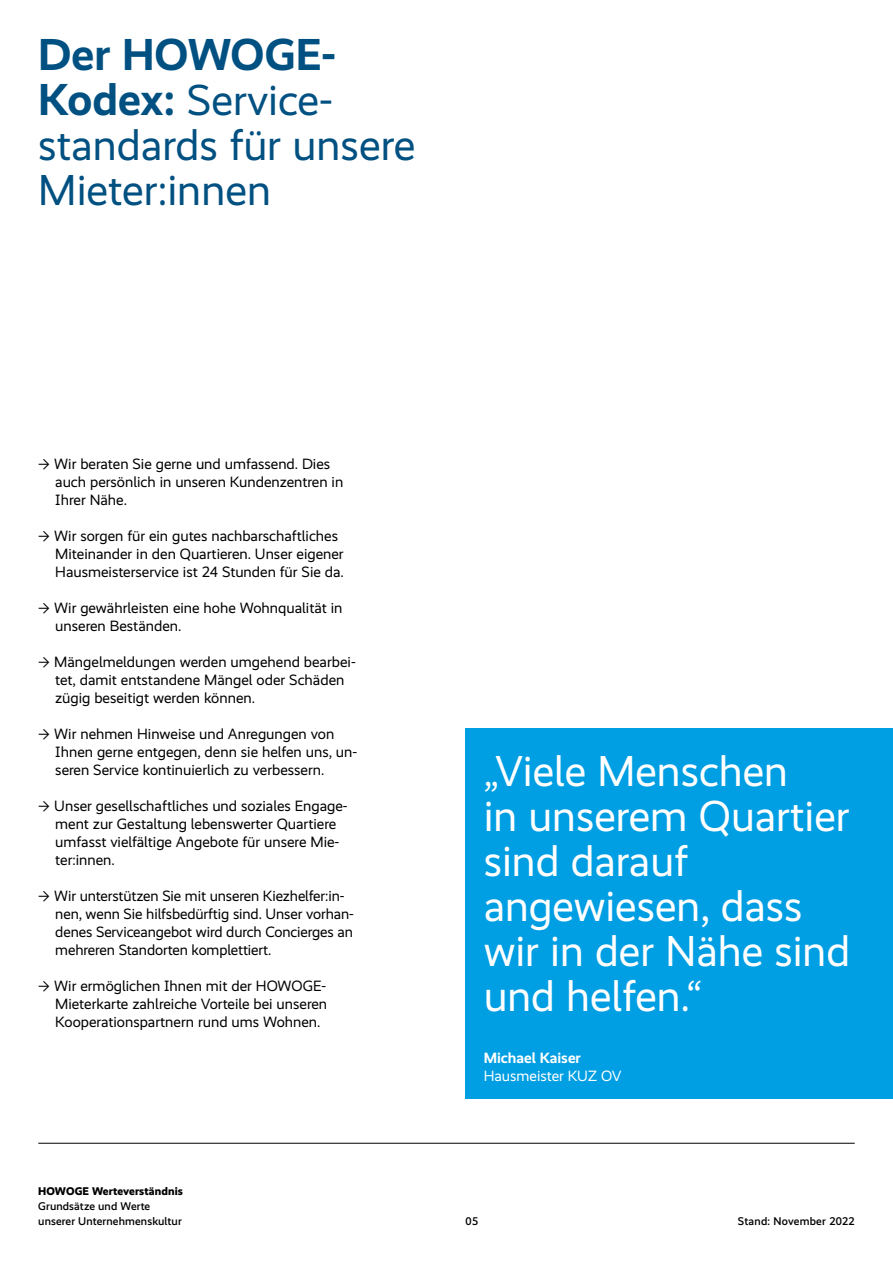
<style>
.page{position:relative;width:893px;height:1263px;background:#fff}
.page>*{position:absolute;margin:0;border:0;box-sizing:border-box;transform-origin:0 0}
.t1{font:700 45px "Realist HOWOGE";color:#005081}
.t2{font:43.5px/45px "Realist HOWOGE";color:#fff}
.t3{font:43.5px/45px "Realist HOWOGE";color:#005081}
.t4{font:15px/18px "Realist HOWOGE";color:#000}
.t5{font:15px "Realist HOWOGE";color:#fff}
.t6{font:700 15px "Realist HOWOGE";color:#fff}
.t7{font:500 11.25px/15px "Realist HOWOGE";letter-spacing:.01em;color:#000}
.t8{font:800 11.25px "Realist HOWOGE";letter-spacing:.01em;color:#000}
.s1{font-weight:700;font-size:45px}
</style>
<div class="page">
<hr style="left:38px;top:1143px;width:817px;height:1px;background:#000">
<div style="left:466px;top:728px;width:427px;height:371px;background:#009ee3"></div>
<h1 class="t1" style="left:38px;top:28px;width:299px">Der HOWOGE-</h1>
<h2 class="t3" style="left:38px;top:78px;width:379px"><span class="s1">Kodex:</span> Service&shy;standards für unsere<br>Mieter:innen</h2>
<p class="t4" style="left:55px;top:455px;width:290px;text-indent:-17px">→ Wir beraten Sie gerne und umfassend. Dies auch persönlich in unseren Kundenzentren in<br>Ihrer Nähe.</p>
<p class="t4" style="left:55px;top:527px;width:290px;text-indent:-17px">→ Wir sorgen für ein gutes nachbarschaftliches<br>Miteinander in den Quartieren. Unser eigener<br>Hausmeisterservice ist 24 Stunden für Sie da.</p>
<p class="t4" style="left:55px;top:599px;width:289px;text-indent:-17px">→ Wir gewährleisten eine hohe Wohnqualität in unseren Beständen.</p>
<p class="t4" style="left:55px;top:653px;width:302px;text-indent:-17px">→ Mängelmeldungen werden umgehend bearbei&shy;tet, damit entstandene Mängel oder Schäden zügig beseitigt werden können.</p>
<p class="t4" style="left:55px;top:725px;width:303px;text-indent:-17px">→ Wir nehmen Hinweise und Anregungen von<br>Ihnen gerne entgegen, denn sie helfen uns, un&shy;seren Service kontinuierlich zu verbessern.</p>
<p class="t4" style="left:55px;top:797px;width:294px;text-indent:-17px">→ Unser gesellschaftliches und soziales Engage&shy;ment zur Gestaltung lebenswerter Quartiere umfasst vielfältige Angebote für unsere Mie&shy;ter:innen.</p>
<p class="t4" style="left:55px;top:887px;width:300px;text-indent:-17px">→ Wir unterstützen Sie mit unseren Kiezhelfer:in&shy;nen, wenn Sie hilfsbedürftig sind. Unser vorhan&shy;denes Serviceangebot wird durch Concierges an mehreren Standorten komplettiert.</p>
<p class="t4" style="left:55px;top:977px;width:273px;text-align:justify;text-indent:-17px">→ Wir ermöglichen Ihnen mit der HOWOGE-Mieterkarte zahlreiche Vorteile bei unseren Kooperationspartnern rund ums Wohnen.</p>
<p class="t8" style="left:38px;top:1184px;width:146px">HOWOGE Werteverständnis</p>
<p class="t7" style="left:38px;top:1198px;width:145px">Grundsätze und Werte unserer Unternehmenskultur</p>
<h2 class="t2" style="left:484px;top:748px;width:368px">„Viele Menschen<br>in unserem Quartier sind darauf angewiesen, dass wir in der Nähe sind und helfen.“</h2>
<p class="t6" style="left:484px;top:1049px;width:99px">Michael Kaiser</p>
<p class="t5" style="left:484px;top:1067px;width:139px">Hausmeister KUZ OV</p>
<p class="t7" style="left:466px;top:1213px;width:14px">05</p>
<p class="t7" style="left:738px;top:1213px;width:118px">Stand: November 2022</p>
</div>
